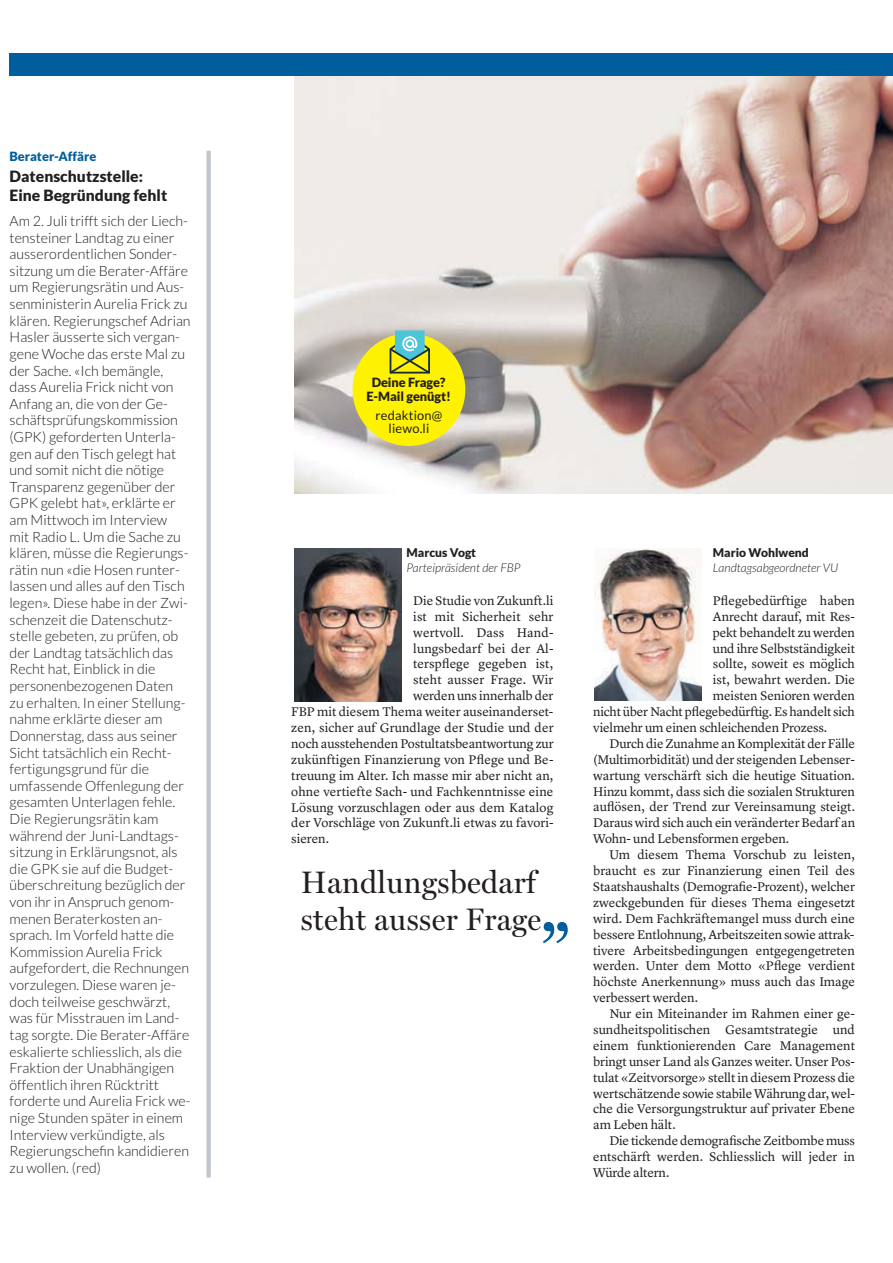
<style>
.page{position:relative;width:893px;height:1263px;background:#fff}
.page>*{position:absolute;margin:0;border:0;box-sizing:border-box;transform-origin:0 0}
.t1{font:82.35px "Miller Display";color:#005e9d}
.t2{font:31.2px/36.9px "Miller Display";letter-spacing:.01em;color:#231f20}
.t3{font:900 15.6px/19.2px "Lato";color:#231f20}
.t4{font:300 14.25px/16.6px "Lato";color:#231f20}
.t5{font:13.05px "Lyon Text";color:#231f20}
.t6{font:13.05px "Lyon Text";letter-spacing:-.02em;color:#231f20}
.t7{font:900 12.75px/13.5px "Lato";letter-spacing:-.005em;color:#231f20;text-align:center}
.t8{font:12.75px/12.9px "Lato";letter-spacing:.015em;color:#231f20;text-align:center}
.t9{font:900 12.75px "Lato";color:#005e9d}
.t10{font:italic 300 12px "Lato";color:#231f20}
.t11{font:900 12px "Lato";color:#231f20}
</style>
<div class="page">
<img style="left:294px;top:75px;width:598px;height:419px">
<div style="left:9px;top:53px;width:883px;height:22px;background:#005e9d"></div>
<div style="left:352px;top:333px;width:113px;height:113px;background:#fff200;border-radius:50%"></div>
<svg style="left:389px;top:330px;width:41px;height:44px"></svg>
<div style="left:206px;top:151px;width:5px;height:1027px;background:#c1c6cc"></div>
<img style="left:294px;top:548px;width:108px;height:153px">
<img style="left:594px;top:548px;width:107px;height:153px">
<p class="t9" style="left:10px;top:151px;width:88px">Berater-Affäre</p>
<p class="t3" style="left:10px;top:168px;width:159px">Datenschutzstelle:<br>Eine Begründung fehlt</p>
<p class="t4" style="left:10px;top:214px;width:182px">Am 2. Juli trifft sich der Liech&shy;tensteiner Landtag zu einer ausserordentlichen Sonder&shy;sitzung um die Berater-Affäre um Regierungsrätin und Aus&shy;senministerin Aurelia Frick zu klären. Regierungschef Adrian<br>Hasler äusserte sich vergan&shy;gene Woche das erste Mal zu der Sache. «Ich bemängle, dass Aurelia Frick nicht von<br>Anfang an, die von der Ge&shy;schäftsprüfungskommission (GPK) geforderten Unterla&shy;gen auf den Tisch gelegt hat und somit nicht die nötige<br>Transparenz gegenüber der<br>GPK gelebt hat», erklärte er am Mittwoch im Interview mit Radio L. Um die Sache zu klären, müsse die Regierungs&shy;rätin nun «die Hosen runter&shy;lassen und alles auf den Tisch legen». Diese habe in der Zwi&shy;schenzeit die Datenschutz&shy;stelle gebeten, zu prüfen, ob der Landtag tatsächlich das<br>Recht hat, Einblick in die personenbezogenen Daten zu erhalten. In einer Stellung&shy;nahme erklärte dieser am<br>Donnerstag, dass aus seiner<br>Sicht tatsächlich ein Recht&shy;fertigungsgrund für die umfassende Offenlegung der gesamten Unterlagen fehle.<br>Die Regierungsrätin kam während der Juni-Landtags&shy;sitzung in Erklärungsnot, als die GPK sie auf die Budget&shy;überschreitung bezüglich der von ihr in Anspruch genom&shy;menen Beraterkosten an&shy;sprach. Im Vorfeld hatte die<br>Kommission Aurelia Frick aufgefordert, die Rechnungen vorzulegen. Diese waren je&shy;doch teilweise geschwärzt, was für Misstrauen im Land&shy;tag sorgte. Die Berater-Affäre eskalierte schliesslich, als die<br>Fraktion der Unabhängigen öffentlich ihren Rücktritt forderte und Aurelia Frick we&shy;nige Stunden später in einem<br>Interview verkündigte, als<br>Regierungschefin kandidieren zu wollen. (red)</p>
<p class="t7" style="left:366px;top:377px;width:86px">Deine Frage?<br>E-Mail genügt!</p>
<p class="t8" style="left:375px;top:409px;width:68px">redaktion@ liewo.li</p>
<p class="t11" style="left:406px;top:548px;width:71px">Marcus Vogt</p>
<p class="t10" style="left:406px;top:563px;width:115px">Parteipräsident der FBP</p>
<p class="t5" style="left:413px;top:595px;width:142px">Die Studie von Zukunft.li</p>
<p class="t5" style="left:413px;top:611px;width:142px">ist mit Sicherheit sehr</p>
<p class="t5" style="left:413px;top:627px;width:142px">wertvoll. Dass Hand-</p>
<p class="t5" style="left:413px;top:642px;width:142px">lungsbedarf bei der Al-</p>
<p class="t5" style="left:413px;top:658px;width:142px">terspflege gegeben ist,</p>
<p class="t5" style="left:413px;top:674px;width:142px">steht ausser Frage. Wir</p>
<p class="t5" style="left:413px;top:690px;width:142px">werden uns innerhalb der</p>
<p class="t5" style="left:291px;top:706px;width:263px">FBP mit diesem Thema weiter auseinanderset-</p>
<p class="t5" style="left:291px;top:722px;width:264px">zen, sicher auf Grundlage der Studie und der</p>
<p class="t5" style="left:291px;top:738px;width:264px">noch ausstehenden Postultatsbeantwortung zur</p>
<p class="t5" style="left:291px;top:754px;width:264px">zukünftigen Finanzierung von Pflege und Be-</p>
<p class="t5" style="left:291px;top:770px;width:264px">treuung im Alter. Ich masse mir aber nicht an,</p>
<p class="t5" style="left:291px;top:786px;width:264px">ohne vertiefte Sach- und Fachkenntnisse eine</p>
<p class="t5" style="left:291px;top:801px;width:264px">Lösung vorzuschlagen oder aus dem Katalog</p>
<p class="t5" style="left:291px;top:817px;width:264px">der Vorschläge von Zukunft.li etwas zu favori-</p>
<p class="t5" style="left:291px;top:833px;width:39px">sieren.</p>
<h2 class="t2" style="left:301px;top:867px;width:242px">Handlungsbedarf steht ausser Frage</h2>
<h1 class="t1" style="left:540px;top:923px;width:30px">”</h1>
<p class="t11" style="left:713px;top:548px;width:98px">Mario Wohlwend</p>
<p class="t10" style="left:713px;top:563px;width:127px">Landtagsabgeordneter VU</p>
<p class="t5" style="left:713px;top:595px;width:144px">Pflegebedürftige haben</p>
<p class="t5" style="left:713px;top:611px;width:143px">Anrecht darauf, mit Res-</p>
<p class="t5" style="left:713px;top:626px;width:144px">pekt behandelt zu werden</p>
<p class="t5" style="left:713px;top:642px;width:144px">und ihre Selbstständigkeit</p>
<p class="t5" style="left:713px;top:658px;width:143px">sollte, soweit es möglich</p>
<p class="t5" style="left:713px;top:674px;width:144px">ist, bewahrt werden. Die</p>
<p class="t5" style="left:713px;top:690px;width:144px">meisten Senioren werden</p>
<p class="t6" style="left:593px;top:706px;width:263px">nicht über Nacht pflegebedürftig. Es handelt sich</p>
<p class="t5" style="left:593px;top:722px;width:235px">vielmehr um einen schleichenden Prozess.</p>
<p class="t5" style="left:609px;top:738px;width:247px">Durch die Zunahme an Komplexität der Fälle</p>
<p class="t5" style="left:593px;top:754px;width:263px">(Multimorbidität) und der steigenden Lebenser-</p>
<p class="t5" style="left:593px;top:770px;width:263px">wartung verschärft sich die heutige Situation.</p>
<p class="t5" style="left:593px;top:785px;width:263px">Hinzu kommt, dass sich die sozialen Strukturen</p>
<p class="t5" style="left:593px;top:801px;width:263px">auflösen, der Trend zur Vereinsamung steigt.</p>
<p class="t5" style="left:593px;top:817px;width:263px">Daraus wird sich auch ein veränderter Bedarf an</p>
<p class="t5" style="left:593px;top:833px;width:197px">Wohn- und Lebensformen ergeben.</p>
<p class="t5" style="left:609px;top:849px;width:247px">Um diesem Thema Vorschub zu leisten,</p>
<p class="t5" style="left:593px;top:865px;width:263px">braucht es zur Finanzierung einen Teil des</p>
<p class="t5" style="left:593px;top:881px;width:263px">Staatshaushalts (Demografie-Prozent), welcher</p>
<p class="t5" style="left:593px;top:897px;width:263px">zweckgebunden für dieses Thema eingesetzt</p>
<p class="t5" style="left:593px;top:913px;width:263px">wird. Dem Fachkräftemangel muss durch eine</p>
<p class="t5" style="left:593px;top:928px;width:263px">bessere Entlohnung, Arbeitszeiten sowie attrak-</p>
<p class="t5" style="left:593px;top:944px;width:263px">tivere Arbeitsbedingungen entgegengetreten</p>
<p class="t5" style="left:593px;top:960px;width:263px">werden. Unter dem Motto «Pflege verdient</p>
<p class="t5" style="left:593px;top:976px;width:263px">höchste Anerkennung» muss auch das Image</p>
<p class="t5" style="left:593px;top:992px;width:106px">verbessert werden.</p>
<p class="t5" style="left:609px;top:1008px;width:247px">Nur ein Miteinander im Rahmen einer ge-</p>
<p class="t5" style="left:593px;top:1024px;width:263px">sundheitspolitischen Gesamtstrategie und</p>
<p class="t5" style="left:593px;top:1040px;width:263px">einem funktionierenden Care Management</p>
<p class="t5" style="left:593px;top:1056px;width:263px">bringt unser Land als Ganzes weiter. Unser Pos-</p>
<p class="t5" style="left:593px;top:1072px;width:263px">tulat «Zeitvorsorge» stellt in diesem Prozess die</p>
<p class="t5" style="left:593px;top:1087px;width:263px">wertschätzende sowie stabile Währung dar, wel-</p>
<p class="t5" style="left:593px;top:1103px;width:263px">che die Versorgungstruktur auf privater Ebene</p>
<p class="t5" style="left:593px;top:1119px;width:84px">am Leben hält.</p>
<p class="t5" style="left:609px;top:1135px;width:247px">Die tickende demografische Zeitbombe muss</p>
<p class="t5" style="left:593px;top:1151px;width:263px">entschärft werden. Schliesslich will jeder in</p>
<p class="t5" style="left:593px;top:1167px;width:78px">Würde altern.</p>
</div>
